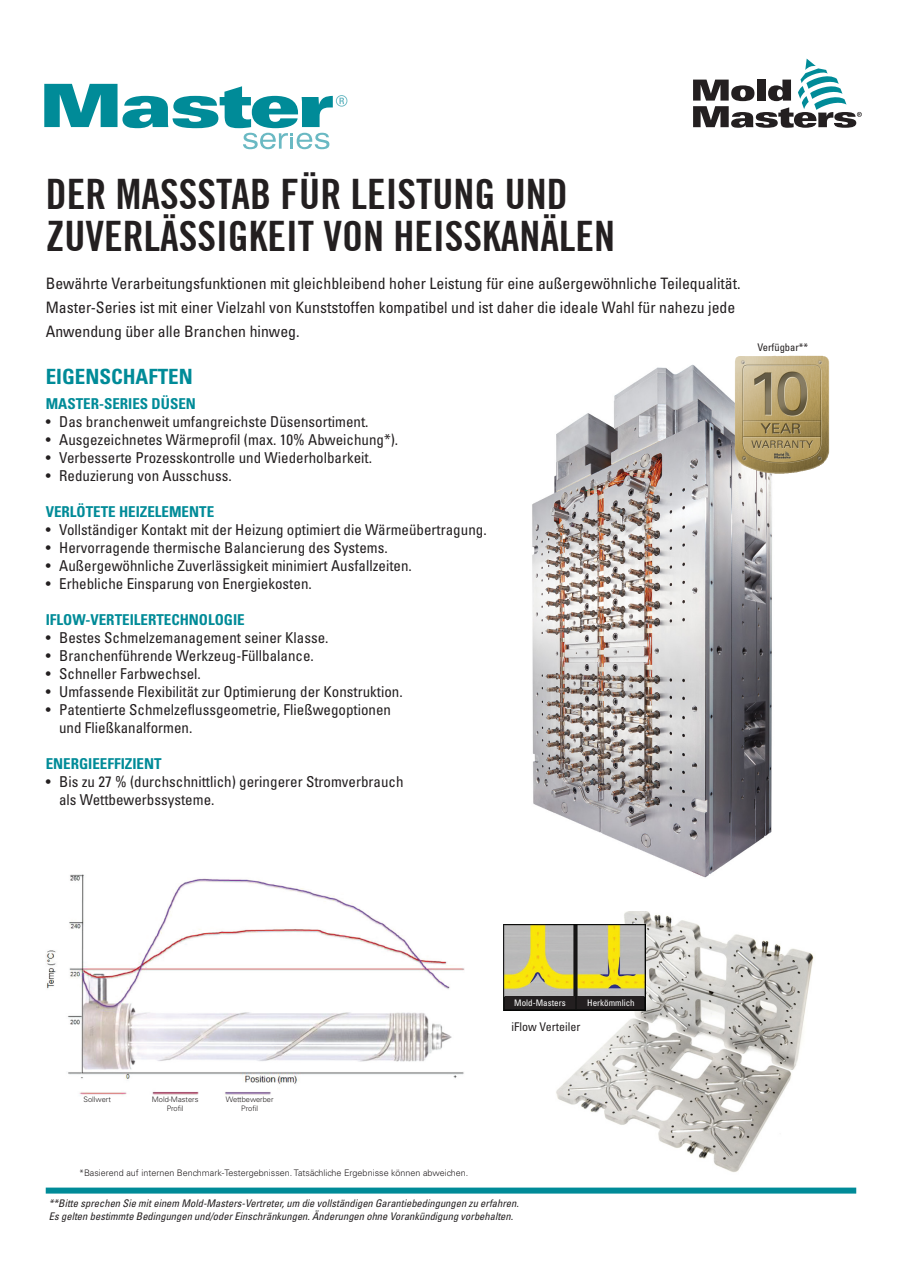
<style>
.page{position:relative;width:902px;height:1272px;background:#fff}
.page>*{position:absolute;margin:0;border:0;box-sizing:border-box;transform-origin:0 0}
.t1{font:700 condensed 42px/42px "Trade Gothic No.20";color:#231f20}
.sub_heads{font:700 condensed 21px "Univers LT Std";color:#008b98}
.green_intro_text{font:condensed 15.75px/24px "Univers LT Std";color:#231f20}
.t2{font:condensed 15px/18px "Univers LT Std";color:#231f20}
.body_text{font:700 condensed 15px "Univers LT Std";color:#008b98}
.body_text-2{font:condensed 12px "Univers LT Std";color:#231f20}
.t3{font:italic condensed 10.5px/12.6px "Univers LT Std";color:#231f20}
.t4{font:condensed 10.5px "Univers LT Std";color:#231f20}
.t5{font:300 9px "Univers LT Std";color:#231f20}
.body_text-3{font:condensed 9px "Univers LT Std";color:#fff}
.t6{font:300 7.5px/9px "Univers LT Std";color:#231f20;text-align:center}
</style>
<div class="page">
<svg style="left:693px;top:59px;width:168px;height:69px"></svg>
<img style="left:532px;top:364px;width:240px;height:514px">
<img style="left:46px;top:874px;width:419px;height:221px">
<img style="left:734px;top:355px;width:95px;height:119px">
<img style="left:540px;top:911px;width:274px;height:261px">
<img style="left:504px;top:924px;width:141px;height:86px">
<div style="left:577px;top:996px;width:67px;height:13px;background:#231f20"></div>
<div style="left:505px;top:996px;width:69px;height:13px;background:#231f20"></div>
<div style="left:46px;top:1187px;width:810px;height:6px;background:#008b98"></div>
<svg style="left:44px;top:84px;width:303px;height:65px"></svg>
<p class="t1" style="left:46px;top:173px;width:571px">DER MASSSTAB FÜR LEISTUNG UND<br>ZUVERLÄSSIGKEIT VON HEISSKANÄLEN</p>
<p class="green_intro_text" style="left:46px;top:271px;width:696px">Bewährte Verarbeitungsfunktionen mit gleichbleibend hoher Leistung für eine außergewöhnliche Teilequalität.<br>Master-Series ist mit einer Vielzahl von Kunststoffen kompatibel und ist daher die ideale Wahl für nahezu jede<br>Anwendung über alle Branchen hinweg.</p>
<p class="sub_heads" style="left:46px;top:364px;width:149px">EIGENSCHAFTEN</p>
<p class="body_text" style="left:46px;top:394px;width:152px">MASTER-SERIES DÜSEN</p>
<p class="t2" style="left:46px;top:412px;width:324px">• Das branchenweit umfangreichste Düsensortiment.</p>
<p class="t2" style="left:46px;top:430px;width:354px">• Ausgezeichnetes Wärmeprofil (max. 10% Abweichung*).</p>
<p class="t2" style="left:46px;top:448px;width:328px">• Verbesserte Prozesskontrolle und Wiederholbarkeit.</p>
<p class="t2" style="left:46px;top:466px;width:187px">• Reduzierung von Ausschuss.</p>
<p class="body_text" style="left:46px;top:502px;width:170px">VERLÖTETE HEIZELEMENTE</p>
<p class="t2" style="left:46px;top:520px;width:442px">• Vollständiger Kontakt mit der Heizung optimiert die Wärmeübertragung.</p>
<p class="t2" style="left:46px;top:538px;width:343px">• Hervorragende thermische Balancierung des Systems.</p>
<p class="t2" style="left:46px;top:556px;width:367px">• Außergewöhnliche Zuverlässigkeit minimiert Ausfallzeiten.</p>
<p class="t2" style="left:46px;top:574px;width:267px">• Erhebliche Einsparung von Energiekosten.</p>
<p class="body_text" style="left:46px;top:610px;width:200px">IFLOW-VERTEILERTECHNOLOGIE</p>
<p class="t2" style="left:46px;top:628px;width:284px">• Bestes Schmelzemanagement seiner Klasse.</p>
<p class="t2" style="left:46px;top:646px;width:270px">• Branchenführende Werkzeug-Füllbalance.</p>
<p class="t2" style="left:46px;top:664px;width:157px">• Schneller Farbwechsel.</p>
<p class="t2" style="left:46px;top:682px;width:358px">• Umfassende Flexibilität zur Optimierung der Konstruktion.</p>
<p class="t2" style="left:59px;top:700px;width:333px;text-indent:-13px">• Patentierte Schmelzeflussgeometrie, Fließwegoptionen und Fließkanalformen.</p>
<p class="body_text" style="left:46px;top:754px;width:117px">ENERGIEEFFIZIENT</p>
<p class="t2" style="left:59px;top:772px;width:346px;text-indent:-13px">• Bis zu 27 % (durchschnittlich) geringerer Stromverbrauch als Wettbewerbssysteme.</p>
<p class="t4" style="left:757px;top:340px;width:52px">Verfügbar**</p>
<p class="body_text-3" style="left:514px;top:997px;width:53px">Mold-Masters</p>
<p class="body_text-3" style="left:587px;top:997px;width:49px">Herkömmlich</p>
<p class="t6" style="left:84px;top:1094px;width:29px">Sollwert</p>
<p class="t6" style="left:152px;top:1094px;width:48px">Mold-Masters<br>Profil</p>
<p class="t6" style="left:226px;top:1094px;width:49px">Wettbewerber<br>Profil</p>
<p class="t5" style="left:79px;top:1166px;width:391px">*Basierend auf internen Benchmark-Testergebnissen. Tatsächliche Ergebnisse können abweichen.</p>
<p class="body_text-2" style="left:511px;top:1019px;width:70px">iFlow Verteiler</p>
<p class="t3" style="left:49px;top:1197px;width:471px">**Bitte sprechen Sie mit einem Mold-Masters-Vertreter, um die vollständigen Garantiebedingungen zu erfahren.<br>Es gelten bestimmte Bedingungen und/oder Einschränkungen. Änderungen ohne Vorankündigung vorbehalten.</p>
</div>
